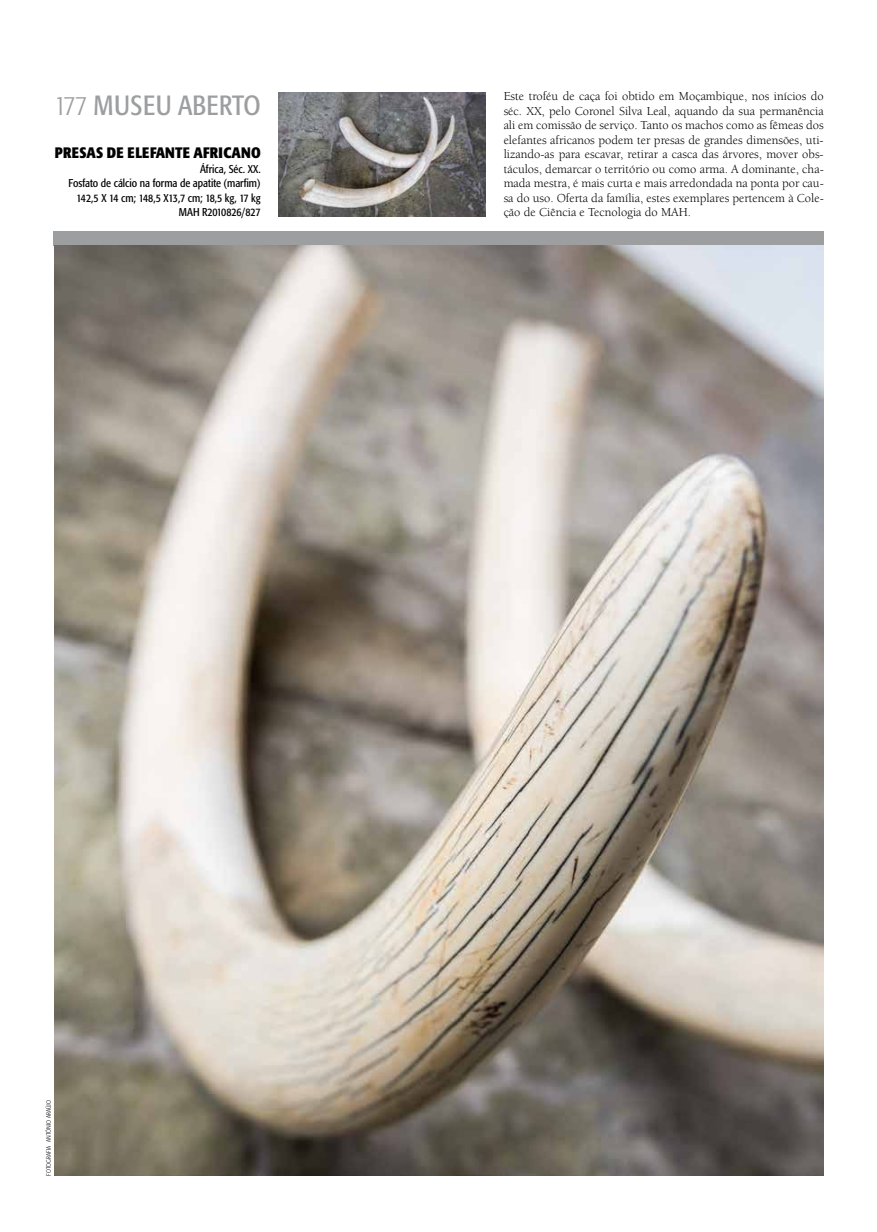
<style>
.page{position:relative;width:877px;height:1232px;background:#fff}
.page>*{position:absolute;margin:0;border:0;box-sizing:border-box;transform-origin:0 0}
.t1{font:condensed 27.5px "Formata";letter-spacing:.02em;color:#9c9e9f}
.t2{font:700 condensed 15px "Formata";letter-spacing:.015em;color:#000}
.t3{font:12.5px/14.5px "Berkeley";color:#000;text-align:justify}
.t4{font:condensed 11.25px/14.5px "Formata";color:#000;text-align:right}
.t5{font:300 condensed 6.25px "Formata";color:#000}
.s1{font-weight:300}
</style>
<div class="page">
<div style="left:53px;top:231px;width:771px;height:14px;background:#9c9e9f"></div>
<img style="left:54px;top:245px;width:770px;height:930px">
<img style="left:278px;top:92px;width:208px;height:124px">
<h1 class="t1" style="left:54px;top:89px;width:208px"><span class="s1">177</span> MUSEU ABERTO</h1>
<p class="t3" style="left:504px;top:89px;width:322px">Este troféu de caça foi obtido em Moçambique, nos inícios do séc. XX, pelo Coronel Silva Leal, aquando da sua permanência ali em comissão de serviço. Tanto os machos como as fêmeas dos elefantes africanos podem ter presas de grandes dimensões, uti&shy;lizando-as para escavar, retirar a casca das árvores, mover obs&shy;táculos, demarcar o território ou como arma. A dominante, cha&shy;mada mestra, é mais curta e mais arredondada na ponta por cau&shy;sa do uso. Oferta da família, estes exemplares pertencem à Cole&shy;ção de Ciência e Tecnologia do MAH.</p>
<p class="t2" style="left:55px;top:143px;width:207px">PRESAS DE ELEFANTE AFRICANO</p>
<p class="t4" style="left:68px;top:161px;width:194px">África, Séc. XX.<br>Fosfato de cálcio na forma de apatite (marfim)<br>142,5 X 14 cm; 148,5 X13,7 cm; 18,5 kg, 17 kg<br>MAH R2010826/827</p>
<p class="t5" style="left:45px;top:1175px;width:77px;rotate:-90deg">FOTOGRAFIA ANTÓNIO ARAÚJO</p>
</div>
